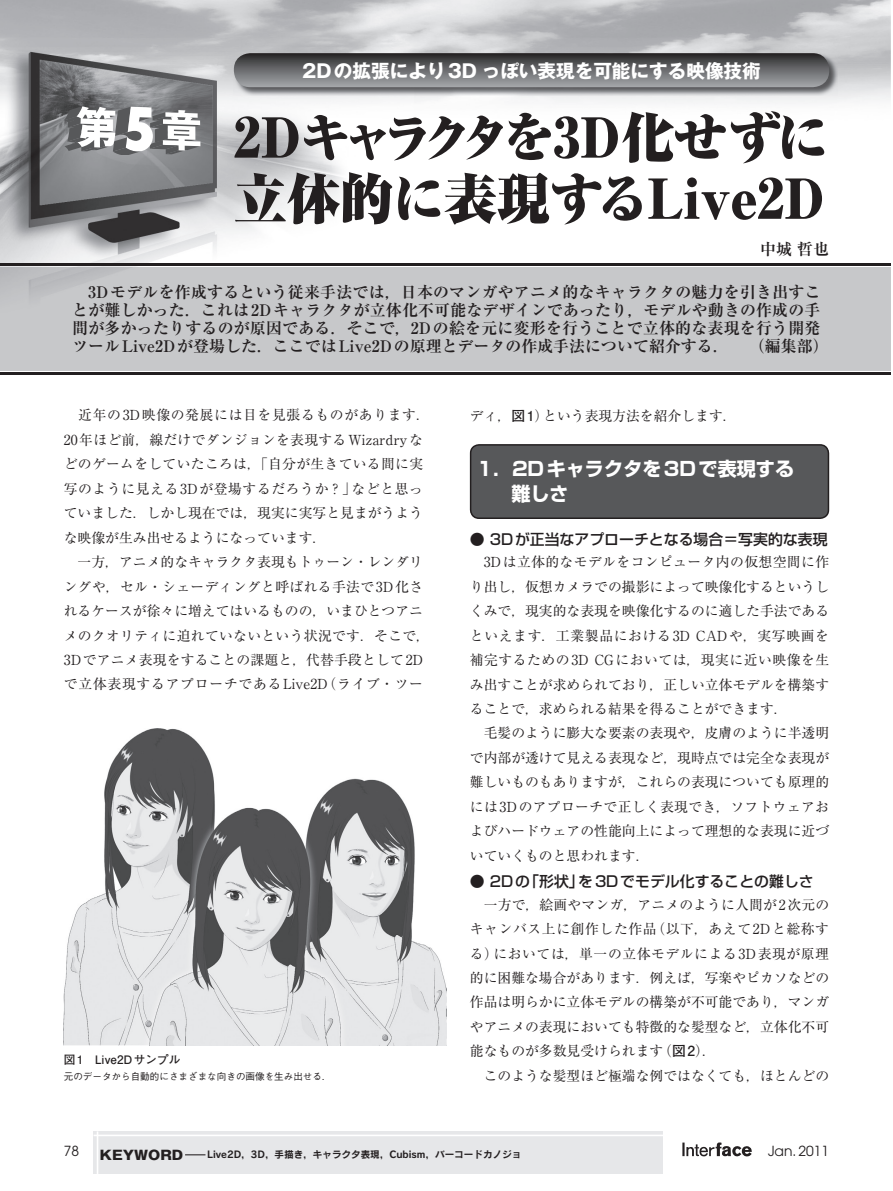
<style>
.page{position:relative;width:893px;height:1191px;background:#fff}
.page>*{position:absolute;margin:0;border:0;box-sizing:border-box;transform-origin:0 0}
.t1{font:900 53.1px/61.1px "Ryumin Pro";letter-spacing:-.01em;color:#231f20}
.t2{font:700 19.2px/24.5px "Shin Go Pro";color:#fff}
.t3{font:700 18.6px "Gothic MB101 Pro";color:#fff}
.t4{font:700 15.9px/18px "Ryumin Pro";color:#231f20;text-align:justify}
.t5{font:500 14.85px "Shin Go Pro";color:#231f20}
.t6{font:13.8px/24.5px "Ryumin Pro";color:#231f20}
.t7{font:13.8px/24.5px "Ryumin Pro";letter-spacing:.02em;color:#231f20}
.t8{font:13.8px "Avant Garde";color:#231f20}
.t9{font:800 12.75px "Gothic MB101 Pro";color:#231f20;scale:1.1 1}
.t10{font:700 11.7px "Futo Go B101 Pro";color:#231f20}
.t11{font:9.6px "Rodin Pro B";color:#231f20}
.t12{font:500 9.6px "Gothic BBB Pro";color:#231f20}
.s1{font-family:"Futo Go B101 Pro";font-weight:700}
</style>
<div class="page">
<svg style="left:682px;top:1142px;width:70px;height:14px"></svg>
<div style="left:470px;top:445px;width:359px;height:73px;background:#57585a;border-radius:9px"></div>
<div style="left:470px;top:444px;width:359px;height:75px;border:1px solid #231f20;border-radius:9px"></div>
<div style="left:94px;top:1131px;width:569px;height:43px;background:#e6e7e9"></div>
<hr style="left:97px;top:1131px;width:1px;height:43px;background:#fff">
<hr style="left:94px;top:1134px;width:569px;height:2px;background:#fff">
<svg style="left:185px;top:1154px;width:20px;height:1px"></svg>
<img style="left:64px;top:728px;width:382px;height:318px">
<img style="left:0;top:0;width:891px;height:371px">
<div style="left:0;top:268px;width:891px;height:102px;background:#c7c8ca"></div>
<hr style="left:0;top:264px;width:891px;height:2px;background:#231f20">
<hr style="left:0;top:372px;width:891px;height:2px;background:#231f20">
<img style="left:233px;top:53px;width:605px;height:43px">
<svg style="left:234px;top:53px;width:595px;height:34px;background:#69696c"></svg>
<svg style="left:64px;top:106px;width:136px;height:49px"></svg>
<h3 class="t3" style="left:302px;top:56px;width:460px">2Dの拡張により3D っぽい表現を可能にする映像技術</h3>
<h1 class="t1" style="left:234px;top:104px;width:597px">2Dキャラクタを3D化せずに立体的に表現するLive2D</h1>
<p class="t4" style="left:760px;top:239px;width:71px">中城 哲也</p>
<p class="t4" style="left:72px;top:282px;width:750px">　3Dモデルを作成するという従来手法では，日本のマンガやアニメ的なキャラクタの魅力を引き出すことが難しかった．これは2Dキャラクタが立体化不可能なデザインであったり，モデルや動きの作成の手間が多かったりするのが原因である．そこで，2Dの絵を元に変形を行うことで立体的な表現を行う開発ツールLive2Dが登場した．ここではLive2Dの原理とデータの作成手法について紹介する．</p>
<p class="t4" style="left:749px;top:336px;width:81px">（編集部）</p>
<p class="t7" style="left:64px;top:402px;width:368px">　近年の3D映像の発展には目を見張るものがあります．<br>20年ほど前，線だけでダンジョンを表現するWizardryなどのゲームをしていたころは，「自分が生きている間に実写のように見える3Dが登場するだろうか？」などと思っていました．しかし現在では，現実に実写と見まがうような映像が生み出せるようになっています．<br>　一方，アニメ的なキャラクタ表現もトゥーン・レンダリングや，セル・シェーディングと呼ばれる手法で3D化されるケースが徐々に増えてはいるものの，いまひとつアニメのクオリティに迫れていないという状況です．そこで，<br>3Dでアニメ表現をすることの課題と，代替手段として2Dで立体表現するアプローチであるLive2D（ライブ・ツー</p>
<p class="t10" style="left:64px;top:1050px;width:118px">図 1　Live2Dサンプル</p>
<p class="t12" style="left:64px;top:1069px;width:269px">元のデータから自動的にさまざまな向きの画像を生み出せる．</p>
<p class="t6" style="left:470px;top:402px;width:268px">ディ，<span class="s1">図 1</span>）という表現方法を紹介します．</p>
<h2 class="t2" style="left:511px;top:455px;width:284px;text-indent:-34px">1．2Dキャラクタを3Dで表現する難しさ</h2>
<p class="t5" style="left:470px;top:527px;width:359px">● 3Dが正当なアプローチとなる場合＝写実的な表現</p>
<p class="t6" style="left:470px;top:549px;width:361px">　3Dは立体的なモデルをコンピュータ内の仮想空間に作り出し，仮想カメラでの撮影によって映像化するというしくみで，現実的な表現を映像化するのに適した手法であるといえます．工業製品における3D CADや，実写映画を補完するための3D CGにおいては，現実に近い映像を生み出すことが求められており，正しい立体モデルを構築することで，求められる結果を得ることができます．<br>　毛髪のように膨大な要素の表現や，皮膚のように半透明で内部が透けて見える表現など，現時点では完全な表現が難しいものもありますが，これらの表現についても原理的には3Dのアプローチで正しく表現でき，ソフトウェアおよびハードウェアの性能向上によって理想的な表現に近づいていくものと思われます．</p>
<p class="t5" style="left:470px;top:869px;width:345px">● 2Dの「形状」を3Dでモデル化することの難しさ</p>
<p class="t6" style="left:470px;top:891px;width:361px">　一方で，絵画やマンガ，アニメのように人間が2次元のキャンバス上に創作した作品（以下，あえて2Dと総称する）においては，単一の立体モデルによる3D表現が原理的に困難な場合があります．例えば，写楽やピカソなどの作品は明らかに立体モデルの構築が不可能であり，マンガやアニメの表現においても特徴的な髪型など，立体化不可能なものが多数見受けられます（<span class="s1">図 2</span>）．<br>　このような髪型ほど極端な例ではなくても，ほとんどの</p>
<p class="t8" style="left:64px;top:1143px;width:17px">78</p>
<p class="t9" style="left:100px;top:1144px;width:77px">KEYWORD</p>
<p class="t11" style="left:207px;top:1147px;width:316px">Live2D，3D，手描き，キャラクタ表現，Cubism，バーコードカノジョ</p>
<p class="t8" style="left:768px;top:1143px;width:63px">Jan. 2011</p>
</div>
